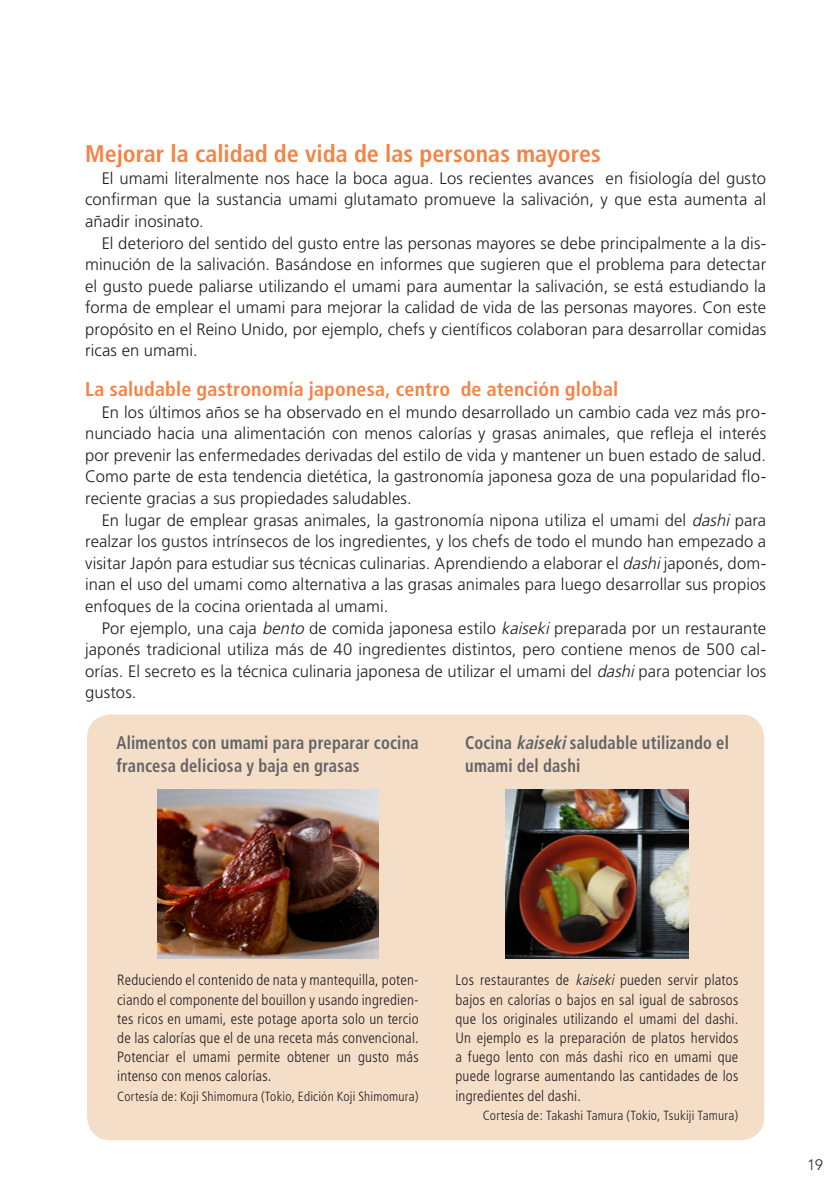
<style>
.page{position:relative;width:840px;height:1191px;background:#fff}
.page>*{position:absolute;margin:0;border:0;box-sizing:border-box;transform-origin:0 0}
.t1{font:700 condensed 24px "Frutiger";color:#f58345}
.t2{font:700 condensed 20px "Frutiger";letter-spacing:.01em;color:#f58345}
.t3{font:700 condensed 18.2px/23.2px "Frutiger";letter-spacing:.015em;color:#636366;scale:.9 1}
.t4{font:300 16.6px/21.6px "Frutiger";letter-spacing:.005em;color:#231f20;text-align:justify}
.t5{font:300 condensed 15px/19.2px "Frutiger";letter-spacing:.01em;color:#231f20;text-align:justify}
.t6{font:300 15px "Avenir";color:#231f20}
.t7{font:300 condensed 13.2px "Frutiger";letter-spacing:.015em;color:#231f20}
.s1{font-style:italic}
</style>
<div class="page">
<div style="left:87px;top:714px;width:676px;height:426px;background:#f4dec8;border-radius:24px"></div>
<img style="left:157px;top:789px;width:221px;height:169px">
<img style="left:505px;top:789px;width:183px;height:169px">
<h1 class="t1" style="left:85px;top:140px;width:517px">Mejorar la calidad de vida de las personas mayores</h1>
<p class="t4" style="left:85px;top:167px;width:682px;text-indent:17px">El umami literalmente nos hace la boca agua. Los recientes avances en fisiología del gusto confirman que la sustancia umami glutamato promueve la salivación, y que esta aumenta al añadir inosinato.</p>
<p class="t4" style="left:85px;top:232px;width:682px;text-indent:17px">El deterioro del sentido del gusto entre las personas mayores se debe principalmente a la dis&shy;minución de la salivación. Basándose en informes que sugieren que el problema para detectar el gusto puede paliarse utilizando el umami para aumentar la salivación, se está estudiando la forma de emplear el umami para mejorar la calidad de vida de las personas mayores. Con este propósito en el Reino Unido, por ejemplo, chefs y científicos colaboran para desarrollar comidas ricas en umami.</p>
<p class="t2" style="left:85px;top:377px;width:534px">La saludable gastronomía japonesa, centro de atención global</p>
<p class="t4" style="left:85px;top:401px;width:682px;text-indent:17px">En los últimos años se ha observado en el mundo desarrollado un cambio cada vez más pro&shy;nunciado hacia una alimentación con menos calorías y grasas animales, que refleja el interés por prevenir las enfermedades derivadas del estilo de vida y mantener un buen estado de salud.<br>Como parte de esta tendencia dietética, la gastronomía japonesa goza de una popularidad flo&shy;reciente gracias a sus propiedades saludables.</p>
<p class="t4" style="left:85px;top:509px;width:682px;text-indent:17px">En lugar de emplear grasas animales, la gastronomía nipona utiliza el umami del <span class="s1">dashi</span> para realzar los gustos intrínsecos de los ingredientes, y los chefs de todo el mundo han empezado a visitar Japón para estudiar sus técnicas culinarias. Aprendiendo a elaborar el <span class="s1">dashi</span>japonés, dom&shy;inan el uso del umami como alternativa a las grasas animales para luego desarrollar sus propios enfoques de la cocina orientada al umami.</p>
<p class="t4" style="left:85px;top:617px;width:682px;text-indent:17px">Por ejemplo, una caja <span class="s1">bento</span> de comida japonesa estilo <span class="s1">kaiseki</span> preparada por un restaurante japonés tradicional utiliza más de 40 ingredientes distintos, pero contiene menos de 500 cal&shy;orías. El secreto es la técnica culinaria japonesa de utilizar el umami del <span class="s1">dashi</span>para potenciar los gustos.</p>
<p class="t3" style="left:116px;top:730px;width:337px">Alimentos con umami para preparar cocina francesa deliciosa y baja en grasas</p>
<p class="t3" style="left:465px;top:730px;width:294px">Cocina <span class="s1">kaiseki</span>saludable utilizando el umami del dashi</p>
<p class="t5" style="left:117px;top:970px;width:303px">Reduciendo el contenido de nata y mantequilla, poten&shy;ciando el componente del bouillon y usando ingredien&shy;tes ricos en umami, este potage aporta solo un tercio de las calorías que el de una receta más convencional.<br>Potenciar el umami permite obtener un gusto más intenso con menos calorías.</p>
<p class="t7" style="left:117px;top:1088px;width:303px">Cortesía de: Koji Shimomura (Tokio, Edición Koji Shimomura)</p>
<p class="t5" style="left:455px;top:970px;width:284px">Los restaurantes de <span class="s1">kaiseki</span> pueden servir platos bajos en calorías o bajos en sal igual de sabrosos que los originales utilizando el umami del dashi.<br>Un ejemplo es la preparación de platos hervidos a fuego lento con más dashi rico en umami que puede lograrse aumentando las cantidades de los ingredientes del dashi.</p>
<p class="t7" style="left:482px;top:1107px;width:257px">Cortesía de: Takashi Tamura (Tokio, Tsukiji Tamura)</p>
<p class="t6" style="left:806px;top:1155px;width:17px">19</p>
</div>
